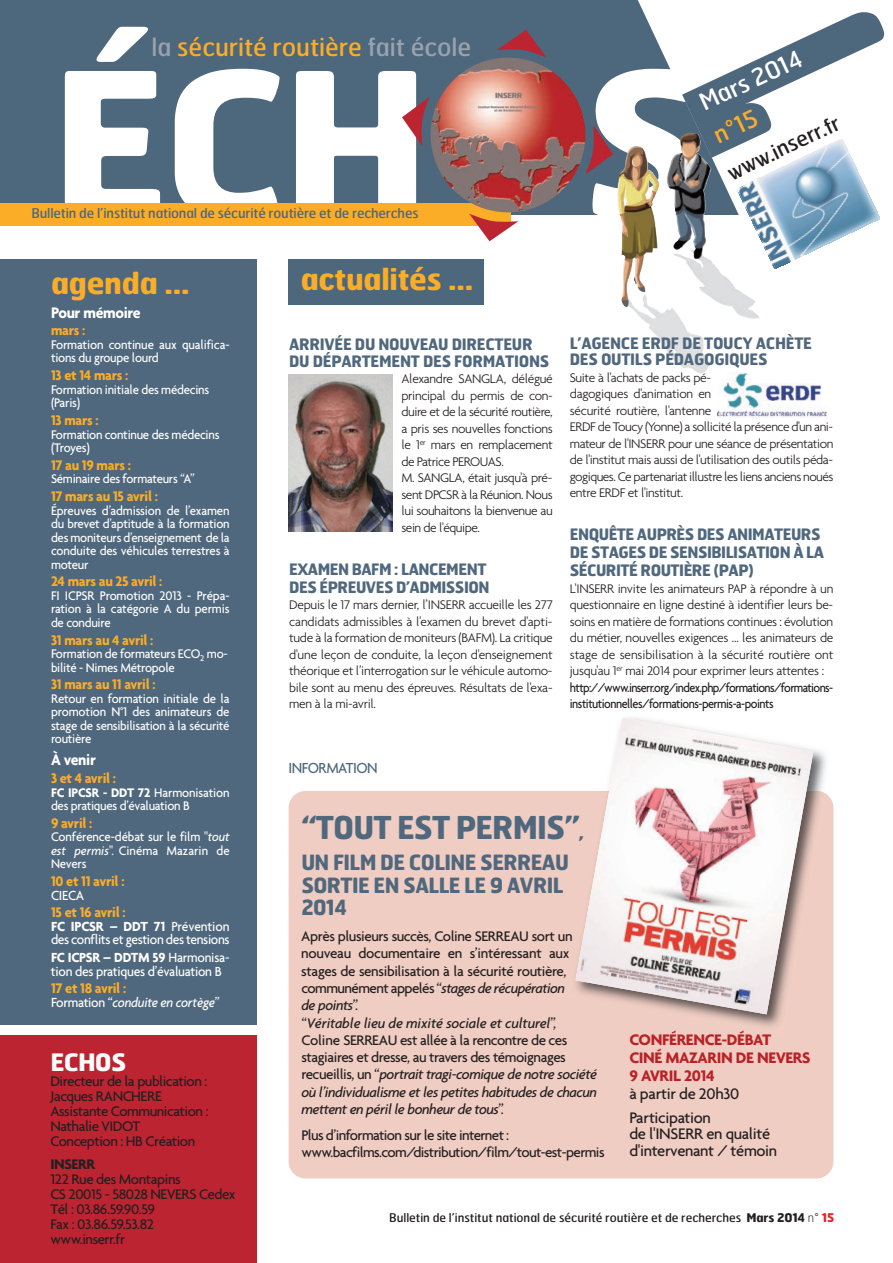
<style>
.page{position:relative;width:893px;height:1263px;background:#fff}
.page>*{position:absolute;margin:0;border:0;box-sizing:border-box;transform-origin:0 0}
.t1{font:700 201px "Hermes";color:#fff}
.t2{font:700 31.5px "Hermes";letter-spacing:-.03em;color:#50687d;scale:.95 1}
.t3{font:700 30px "Hermes";letter-spacing:-.01em;color:#fbad28}
.t4{font:24.75px "Hermes";color:#fbad28}
.t5{font:700 24px "Hermes";letter-spacing:-.035em;color:#fff}
.t6{font:23.7px "Hermes";color:#fff}
.t7{font:23.7px "Hermes";color:#fbad28}
.t8{font:700 21px/22.5px "Hermes";letter-spacing:-.03em;color:#50687d;scale:.95 1}
.t9{font:21px "Hermes";color:#231f20}
.t10{font:500 16.5px/23.5px "Agenda";letter-spacing:-.02em;color:#231f20}
.t11{font:700 16.5px/18px "Agenda";letter-spacing:-.02em;color:#b82227}
.t12{font:700 16.5px "Agenda";letter-spacing:-.02em;color:#fff;scale:.95 1}
.t13{font:700 15.75px/18px "Hermes";letter-spacing:-.035em;color:#50687d;scale:.95 1}
.t14{font:500 15.75px "Agenda";letter-spacing:-.035em;color:#50687d;scale:.95 1}
.t15{font:500 15px/17.2px "Agenda";letter-spacing:-.03em;color:#231f20}
.t16{font:700 15px "Agenda";letter-spacing:-.02em;color:#fbad28;scale:.95 1}
.t17{font:700 15px "Agenda";letter-spacing:-.03em;color:#231f20}
.t18{font:500 14.25px/13.5px "Agenda";letter-spacing:-.025em;color:#fff;scale:.95 1}
.t19{font:italic 500 14.25px "Agenda";letter-spacing:-.02em;color:#fff;scale:.95 1}
.t20{font:300 13.5px/16.5px "Agenda";letter-spacing:-.025em;color:#231f20}
.t21{font:500 13.5px/13.5px "Agenda";letter-spacing:-.02em;color:#fff;scale:.95 1}
.t22{font:13.5px "Hermes";letter-spacing:-.01em;color:#4d677c}
.t23{font:12px "Hermes";color:#231f20}
.s1{color:#9aa2b0}
.s2{font-weight:700}
.s3{font-style:italic}
.s4{font-style:normal}
.s5{font-weight:500}
.s6{font-size:19.5px}
.s7{font-weight:100}
.s8{font-weight:700;color:#ee1d23}
</style>
<div class="page">
<div style="left:289px;top:791px;width:544px;height:387px;background:#efcdc2;border-radius:17px"></div>
<div style="left:0;top:0;width:893px;height:214px;background:#4d677c"></div>
<svg style="left:628px;top:0;width:265px;height:282px"></svg>
<svg style="left:682px;top:11px;width:203px;height:147px"></svg>
<img style="left:737px;top:139px;width:143px;height:129px">
<div style="left:0;top:203px;width:510px;height:22px;background:#fbad28"></div>
<img style="left:431px;top:58px;width:154px;height:154px;border-radius:50%">
<svg style="left:497px;top:30px;width:49px;height:27px"></svg>
<svg style="left:585px;top:125px;width:28px;height:49px"></svg>
<svg style="left:469px;top:214px;width:50px;height:27px"></svg>
<svg style="left:402px;top:97px;width:28px;height:49px"></svg>
<img style="left:735px;top:166px;width:32px;height:60px">
<img style="left:626px;top:248px;width:49px;height:70px">
<div style="left:289px;top:259px;width:195px;height:46px;background:#4d677c"></div>
<div style="left:0;top:259px;width:256px;height:766px;background:#50687d"></div>
<div style="left:0;top:1035px;width:257px;height:228px;background:#bc2431"></div>
<img style="left:717px;top:373px;width:110px;height:45px">
<img style="left:289px;top:374px;width:103px;height:157px">
<img style="left:813px;top:749px;width:13px;height:42px">
<img style="left:699px;top:791px;width:128px;height:235px">
<img style="left:575px;top:717px;width:238px;height:297px">
<h1 class="t1" style="left:51px;top:13px;width:661px">ÉCH S</h1>
<h3 class="t4" style="left:152px;top:33px;width:321px"><span class="s1">la</span> sécurité routière <span class="s1">fait école</span></h3>
<h3 class="t6" style="left:695px;top:91px;width:112px;rotate:-25deg">Mars 2014</h3>
<h3 class="t7" style="left:709px;top:124px;width:48px;rotate:-25deg">n°15</h3>
<h3 class="t9" style="left:724px;top:162px;width:123px;rotate:-25deg">www.inserr.fr</h3>
<p class="t22" style="left:31px;top:205px;width:389px">Bulletin de l’institut national de sécurité routière et de recherches</p>
<h3 class="t3" style="left:51px;top:263px;width:140px">agenda ...</h3>
<p class="t12" style="left:51px;top:302px;width:96px">Pour mémoire</p>
<p class="t16" style="left:51px;top:321px;width:38px">mars :</p>
<p class="t21" style="left:51px;top:338px;width:189px">Formation continue aux qualifica&shy;tions du groupe lourd</p>
<p class="t16" style="left:51px;top:366px;width:83px">13 et 14 mars :</p>
<p class="t21" style="left:51px;top:382px;width:168px">Formation initiale des médecins (Paris)</p>
<p class="t16" style="left:51px;top:411px;width:52px">13 mars :</p>
<p class="t21" style="left:51px;top:427px;width:179px">Formation continue des médecins (Troyes)</p>
<p class="t16" style="left:51px;top:456px;width:86px">17 au 19 mars :</p>
<p class="t21" style="left:51px;top:472px;width:153px">Séminaire des formateurs “A”</p>
<p class="t16" style="left:51px;top:487px;width:114px">17 mars au 15 avril :</p>
<p class="t21" style="left:51px;top:503px;width:190px;text-align:justify">Épreuves d’admission de l’examen du brevet d’aptitude à la formation des moniteurs d’enseignement de la conduite des véhicules terrestres à moteur</p>
<p class="t16" style="left:51px;top:572px;width:119px">24 mars au 25 avril :</p>
<p class="t21" style="left:51px;top:588px;width:190px;text-align:justify">FI ICPSR Promotion 2013 - Prépa&shy;ration à la catégorie A du permis de conduire</p>
<p class="t16" style="left:51px;top:631px;width:109px">31 mars au 4 avril :</p>
<p class="t21" style="left:51px;top:647px;width:187px">Formation de formateurs ECO<sub>2</sub> mo&shy;bilité - Nimes Métropole</p>
<p class="t16" style="left:51px;top:675px;width:111px">31 mars au 11 avril :</p>
<p class="t21" style="left:51px;top:691px;width:189px;text-align:justify">Retour en formation initiale de la promotion N°1 des animateurs de stage de sensibilisation à la sécurité routière</p>
<p class="t12" style="left:51px;top:750px;width:49px">À venir</p>
<p class="t16" style="left:51px;top:769px;width:70px">3 et 4 avril :</p>
<p class="t21" style="left:51px;top:785px;width:189px"><span class="s2">FC IPCSR - DDT 72</span> Harmonisation des pratiques d’évaluation B</p>
<p class="t16" style="left:51px;top:814px;width:45px">9 avril :</p>
<p class="t21" style="left:51px;top:830px;width:190px;text-align:justify">Conférence-débat sur le film "<span class="s3">tout est permis</span>". Cinéma Mazarin de Nevers</p>
<p class="t16" style="left:51px;top:872px;width:79px">10 et 11 avril :</p>
<p class="t18" style="left:51px;top:888px;width:37px">CIECA</p>
<p class="t16" style="left:51px;top:903px;width:80px">15 et 16 avril :</p>
<p class="t18" style="left:51px;top:919px;width:190px"><span class="s2">FC IPCSR – DDT 71</span> Prévention des conflits et gestion des tensions</p>
<p class="t18" style="left:51px;top:950px;width:189px"><span class="s2">FC ICPSR – DDTM 59</span> Harmonisa&shy;tion des pratiques d’évaluation B</p>
<p class="t16" style="left:51px;top:979px;width:81px">17 et 18 avril :</p>
<p class="t19" style="left:51px;top:993px;width:179px"><span class="s4">Formation “</span>conduite en cortège<span class="s4">”</span></p>
<h3 class="t5" style="left:50px;top:1046px;width:77px">ECHOS</h3>
<p class="t15" style="left:50px;top:1073px;width:160px;line-height:15px">Directeur de la publication :<br>Jacques RANCHERE<br>Assistante Communication :<br>Nathalie VIDOT<br>Conception : HB Création</p>
<p class="t17" style="left:50px;top:1155px;width:46px">INSERR</p>
<p class="t15" style="left:50px;top:1171px;width:187px;line-height:15px">122 Rue des Montapins<br>CS 20015 - 58028 NEVERS Cedex<br>Tél : 03.86.59.90.59<br>Fax : 03.86.59.53.82<br>www.inserr.fr</p>
<h3 class="t3" style="left:301px;top:259px;width:174px">actualités ...</h3>
<p class="t13" style="left:289px;top:336px;width:276px;line-height:16.5px">ARRIVÉE DU NOUVEAU DIRECTEUR<br>DU DÉPARTEMENT DES FORMATIONS</p>
<p class="t20" style="left:401px;top:370px;width:153px">Alexandre SANGLA, délégué principal du permis de con&shy;duire et de la sécurité routière, a pris ses nouvelles fonctions le 1<sup>er</sup> mars en remplacement de Patrice PEROUAS.<br>M. SANGLA, était jusqu'à pré&shy;sent DPCSR à la Réunion. Nous lui souhaitons la bienvenue au sein de l'équipe.</p>
<p class="t13" style="left:289px;top:559px;width:213px">EXAMEN BAFM : LANCEMENT<br>DES ÉPREUVES D’ADMISSION</p>
<p class="t20" style="left:289px;top:596px;width:265px;text-align:justify">Depuis le 17 mars dernier, l’INSERR accueille les 277 candidats admissibles à l'examen du brevet d'apti&shy;tude à la formation de moniteurs (BAFM). La critique d'une leçon de conduite, la leçon d'enseignement théorique et l’interrogation sur le véhicule automo&shy;bile sont au menu des épreuves. Résultats de l'exa&shy;men à la mi-avril.</p>
<p class="t13" style="left:570px;top:334px;width:257px;line-height:16.5px">L’AGENCE ERDF DE TOUCY ACHÈTE<br>DES OUTILS PÉDAGOGIQUES</p>
<p class="t20" style="left:570px;top:369px;width:265px">Suite à l'achats de packs pé-<br>dagogiques d'animation en<br>sécurité routière, l'antenne<br>ERDF de Toucy (Yonne) a sollicité la présence d'un ani&shy;mateur de l'INSERR pour une séance de présentation de l'institut mais aussi de l'utilisation des outils péda&shy;gogiques. Ce partenariat illustre les liens anciens noués entre ERDF et l'institut.</p>
<p class="t13" style="left:570px;top:525px;width:269px">ENQUÊTE AUPRÈS DES ANIMATEURS<br>DE STAGES DE SENSIBILISATION À LA<br>SÉCURITÉ ROUTIÈRE (PAP)</p>
<p class="t20" style="left:570px;top:580px;width:265px">L'INSERR invite les animateurs PAP à répondre à un questionnaire en ligne destiné à identifier leurs be&shy;soins en matière de formations continues : évolution du métier, nouvelles exigences ... les animateurs de stage de sensibilisation à la sécurité routière ont jusqu'au 1<sup>er</sup> mai 2014 pour exprimer leurs attentes : <span class="s5">http://www.inserr.org/index.php/formations/formations&shy;institutionnelles/formations-permis-a-points</span></p>
<p class="t14" style="left:289px;top:758px;width:95px">INFORMATION</p>
<h2 class="t2" style="left:301px;top:807px;width:299px">“TOUT EST PERMIS”<span class="s6">,</span></h2>
<h3 class="t8" style="left:301px;top:851px;width:283px">UN FILM DE COLINE SERREAU<br>SORTIE EN SALLE LE 9 AVRIL<br>2014</h3>
<p class="t15" style="left:301px;top:927px;width:297px">Après plusieurs succès, Coline SERREAU sort un nouveau documentaire en s’intéressant aux stages de sensibilisation à la sécurité routière, communément appelés “<span class="s3">stages de récupération<br>de points</span>”.<br>“<span class="s3">Véritable lieu de mixité sociale et culturel</span>”, Coline SERREAU est allée à la rencontre de ces stagiaires et dresse, au travers des témoignages recueillis, un “<span class="s3">portrait tragi-comique de notre société où l’individualisme et les petites habitudes de chacun mettent en péril le bonheur de tous</span>”.</p>
<p class="t15" style="left:301px;top:1126px;width:305px">Plus d’information sur le site internet : www.bacfilms.com/distribution/film/tout-est-permis</p>
<p class="t11" style="left:629px;top:1030px;width:183px">CONFÉRENCE-DÉBAT<br>CINÉ MAZARIN DE NEVERS<br>9 AVRIL 2014</p>
<p class="t10" style="left:629px;top:1082px;width:111px">à partir de 20h30<br>Participation</p>
<p class="t10" style="left:629px;top:1125px;width:149px;line-height:16.5px">de l'INSERR en qualité d'intervenant / témoin</p>
<p class="t23" style="left:389px;top:1210px;width:447px">Bulletin de l’institut national de sécurité routière et de recherches <span class="s2">Mars 2014</span> <span class="s7">n°</span> <span class="s8">15</span></p>
</div>
